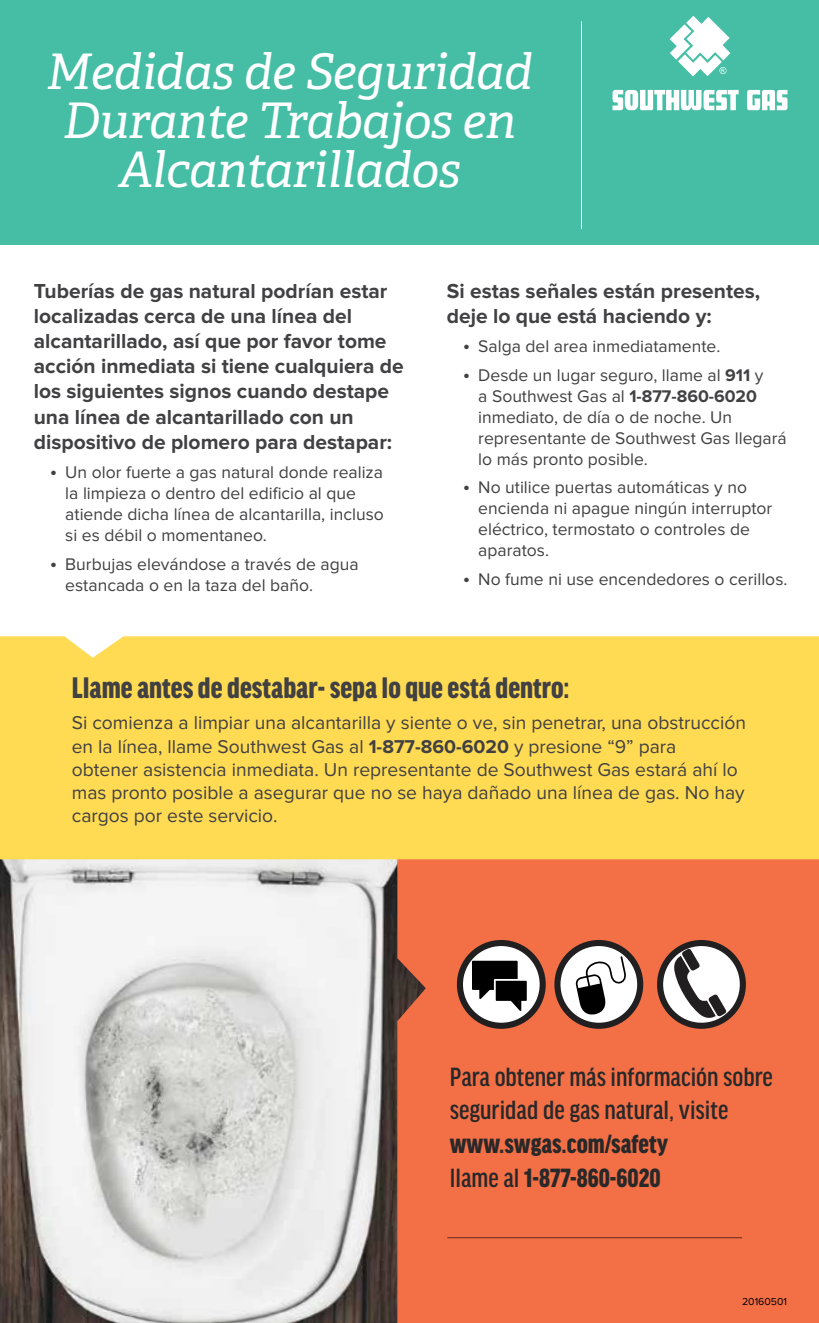
<style>
.page{position:relative;width:819px;height:1323px;background:#fff}
.page>*{position:absolute;margin:0;border:0;box-sizing:border-box;transform-origin:0 0}
.t1{font:italic 49px/49px "Adelle PE";letter-spacing:-.01em;color:#fff;text-align:center}
.t2{font:900 condensed 31.5px "Good Headline Pro";color:#414042}
.t3{font:500 condensed 28px/33.6px "Good Headline Pro";color:#292829}
.t4{font:900 condensed 28px/33.6px "Good Headline Pro";color:#292829}
.t5{font:700 21px/25.2px "Proxima Nova";color:#414042}
.t6{font:19.25px/23.1px "Proxima Nova";color:#414042}
.t7{font:17.5px/21px "Proxima Nova";color:#414042}
.t8{font:10.5px "Proxima Nova";color:#000}
.s1{font-size:21px}
.s2{font-weight:700}
.s3{font-weight:500}
</style>
<div class="page">
<div style="left:0;top:0;width:819px;height:244px;background:#45bea5"></div>
<hr style="left:581px;top:21px;width:1px;height:208px;background:#fff">
<svg style="left:613px;top:90px;width:126px;height:20px"></svg>
<svg style="left:747px;top:90px;width:41px;height:20px"></svg>
<svg style="left:670px;top:16px;width:60px;height:60px"></svg>
<img style="left:0;top:859px;width:397px;height:464px">
<div style="left:397px;top:859px;width:422px;height:464px;background:#f37047"></div>
<div style="left:0;top:636px;width:819px;height:223px;background:#ffda53"></div>
<hr style="left:447px;top:1237px;width:295px;height:1px;background:#65261e">
<svg style="left:660px;top:943px;width:83px;height:83px"></svg>
<div style="left:657px;top:940px;width:89px;height:89px;border:6px solid #221f20;border-radius:50%"></div>
<svg style="left:672px;top:949px;width:55px;height:72px"></svg>
<svg style="left:557px;top:943px;width:83px;height:83px"></svg>
<div style="left:554px;top:940px;width:89px;height:89px;border:6px solid #221f20;border-radius:50%"></div>
<svg style="left:575px;top:956px;width:52px;height:60px"></svg>
<svg style="left:460px;top:943px;width:83px;height:83px"></svg>
<div style="left:457px;top:940px;width:89px;height:89px;border:6px solid #221f20;border-radius:50%"></div>
<svg style="left:472px;top:961px;width:55px;height:50px"></svg>
<h1 class="t1" style="left:46px;top:45px;width:488px">Medidas de Seguridad<br>Durante Trabajos en<br>Alcantarillados</h1>
<p class="t5" style="left:34px;top:279px;width:372px">Tuberías de gas natural podrían estar localizadas cerca de una línea del alcantarillado, así que por favor tome acción inmediata si tiene cualquiera de los siguientes signos cuando destape una línea de alcantarillado con un dispositivo de plomero para destapar:</p>
<p class="t7" style="left:65px;top:462px;width:320px;text-indent:-15px"><span class="s1">•</span> Un olor fuerte a gas natural donde realiza la limpieza o dentro del edificio al que atiende dicha línea de alcantarilla, incluso si es débil o momentaneo.</p>
<p class="t7" style="left:65px;top:554px;width:295px;text-indent:-15px"><span class="s1">•</span> Burbujas elevándose a través de agua estancada o en la taza del baño.</p>
<p class="t5" style="left:447px;top:279px;width:315px">Si estas señales están presentes, deje lo que está haciendo y:</p>
<p class="t7" style="left:463px;top:336px;width:259px"><span class="s1">•</span> Salga del area inmediatamente.</p>
<p class="t7" style="left:478px;top:365px;width:310px;text-indent:-15px"><span class="s1">•</span> Desde un lugar seguro, llame al <span class="s2">911</span> y<br>a Southwest Gas al <span class="s2">1-877-860-6020 </span>inmediato, de día o de noche. Un representante de Southwest Gas llegará lo más pronto posible.</p>
<p class="t7" style="left:478px;top:477px;width:296px;text-indent:-15px"><span class="s1">•</span> No utilice puertas automáticas y no encienda ni apague ningún interruptor eléctrico, termostato o controles de aparatos.</p>
<p class="t7" style="left:463px;top:569px;width:326px"><span class="s1">•</span> No fume ni use encendedores o cerillos.</p>
<h2 class="t2" style="left:72px;top:671px;width:499px">Llame antes de destabar- sepa lo que está dentro:</h2>
<p class="t6" style="left:72px;top:712px;width:676px">Si comienza a limpiar una alcantarilla y siente o ve, sin penetrar, una obstrucción en la línea, llame Southwest Gas al <span class="s2">1-877-860-6020</span> y presione “9” para obtener asistencia inmediata. Un representante de Southwest Gas estará ahí lo mas pronto posible a asegurar que no se haya dañado una línea de gas. No hay cargos por este servicio.</p>
<h3 class="t3" style="left:450px;top:1060px;width:325px">Para obtener más información sobre seguridad de gas natural, visite</h3>
<h3 class="t4" style="left:450px;top:1127px;width:220px">www.swgas.com/safety <span class="s3">llame al</span> 1-877-860-6020</h3>
<p class="t8" style="left:742px;top:1295px;width:46px">20160501</p>
</div>
